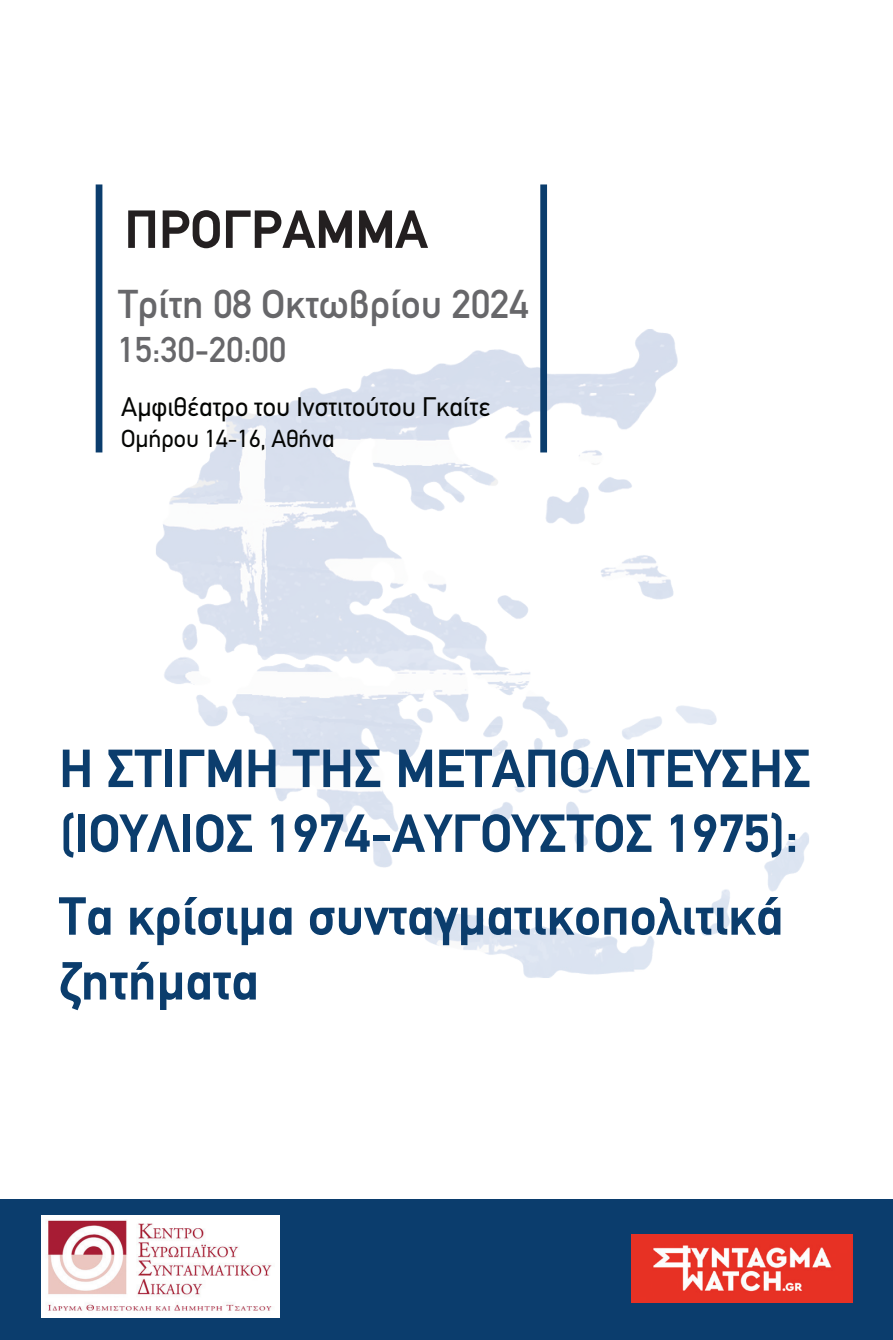
<style>
.page{position:relative;width:893px;height:1340px;background:#fff}
.page>*{position:absolute;margin:0;border:0;box-sizing:border-box;transform-origin:0 0}
.t1{font:700 54px/64.8px "PF Din Text";color:#0b3d6d}
.t2{font:700 54px "PF Din Text";color:#231f20}
.t3{font:500 40.5px "PF Din Text";color:#67676a}
.t4{font:500 36px "PF Din Text";color:#67676a}
.t5{font:27px "PF Din Text";color:#040503}
.t6{font:24.75px "PF Din Text";color:#040503}
</style>
<div class="page">
<img style="left:156px;top:311px;width:653px;height:667px">
<div style="left:0;top:1199px;width:893px;height:140px;background:#0b3d6d"></div>
<img style="left:41px;top:1215px;width:239px;height:102px">
<div style="left:96px;top:184px;width:6px;height:268px;background:#0b3d6d"></div>
<div style="left:540px;top:184px;width:7px;height:268px;background:#0b3d6d"></div>
<img style="left:631px;top:1234px;width:222px;height:68px">
<p class="t2" style="left:124px;top:198px;width:305px">ΠΡΟΓΡΑΜΜΑ</p>
<p class="t3" style="left:118px;top:280px;width:412px">Τρίτη 08 Οκτωβρίου 2024</p>
<p class="t4" style="left:118px;top:329px;width:170px">15:30-20:00</p>
<p class="t5" style="left:121px;top:391px;width:371px">Αμφιθέατρο του Ινστιτούτου Γκαίτε</p>
<p class="t6" style="left:121px;top:424px;width:215px">Ομήρου 14-16, Αθήνα</p>
<p class="t1" style="left:59px;top:736px;width:753px">Η ΣΤΙΓΜΗ ΤΗΣ ΜΕΤΑΠΟΛΙΤΕΥΣΗΣ (ΙΟΥΛΙΟΣ 1974-ΑΥΓΟΥΣΤΟΣ 1975):</p>
<p class="t1" style="left:59px;top:883px;width:726px">Τα κρίσιμα συνταγματικοπολιτικά ζητήματα</p>
</div>
